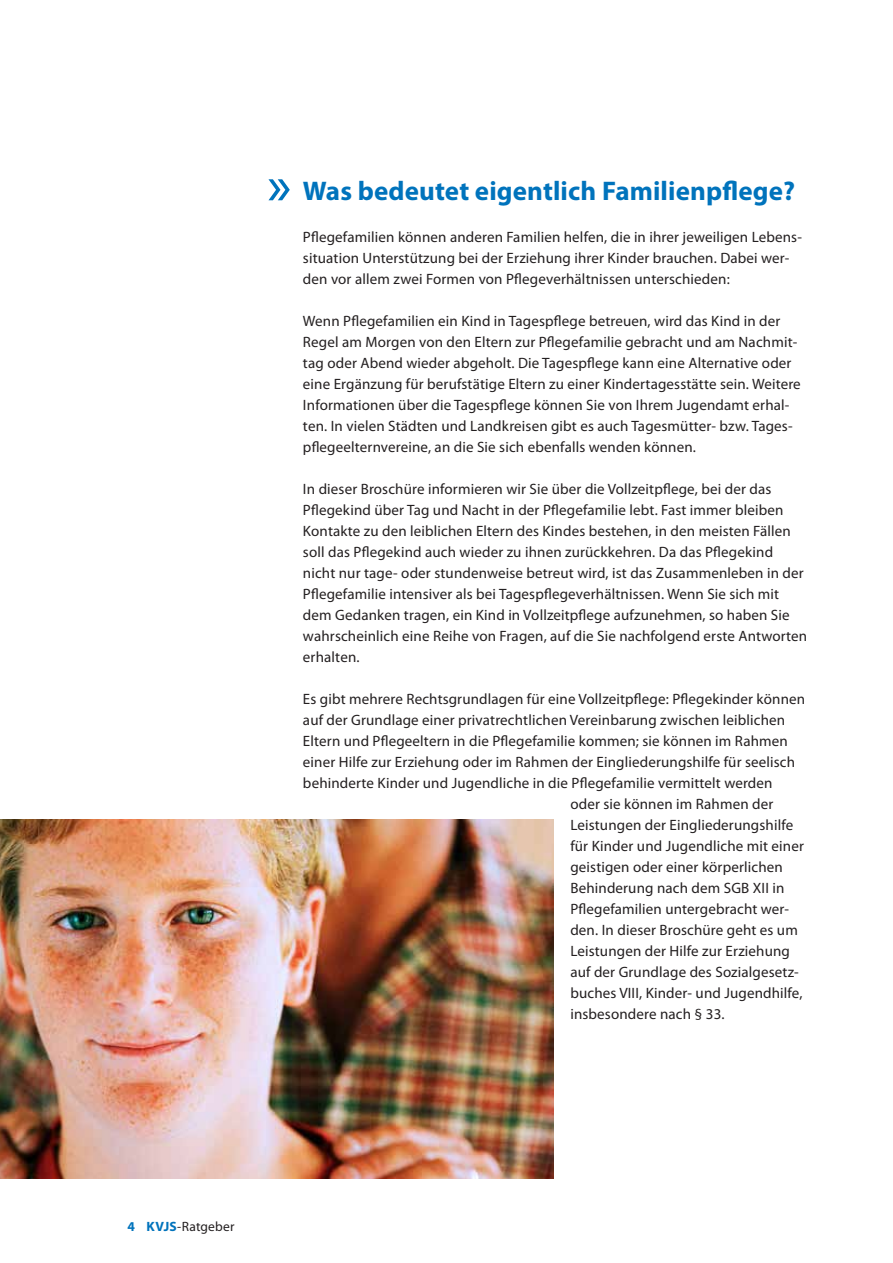
<style>
.page{position:relative;width:893px;height:1263px;background:#fff}
.page>*{position:absolute;margin:0;border:0;box-sizing:border-box;transform-origin:0 0}
.t1{font:700 27px "Myriad Pro";letter-spacing:.005em;color:#0073bc}
.t2{font:15px/21px "Myriad Pro";letter-spacing:.01em;color:#231f20}
.t3{font:13.5px "Myriad Pro";letter-spacing:.015em;color:#231f20}
.s1{font-weight:700;color:#0073bc}
</style>
<div class="page">
<svg style="left:268px;top:179px;width:22px;height:21px"></svg>
<img style="left:0;top:820px;width:553px;height:358px">
<h1 class="t1" style="left:303px;top:174px;width:494px">Was bedeutet eigentlich Familienpflege?</h1>
<p class="t2" style="left:303px;top:227px;width:500px">Pflegefamilien können anderen Familien helfen, die in ihrer jeweiligen Lebens&shy;situation Unterstützung bei der Erziehung ihrer Kinder brauchen. Dabei wer&shy;den vor allem zwei Formen von Pflegeverhältnissen unterschieden:</p>
<p class="t2" style="left:303px;top:311px;width:499px">Wenn Pflegefamilien ein Kind in Tagespflege betreuen, wird das Kind in der Regel am Morgen von den Eltern zur Pflegefamilie gebracht und am Nachmit&shy;tag oder Abend wieder abgeholt. Die Tagespflege kann eine Alternative oder eine Ergänzung für berufstätige Eltern zu einer Kindertagesstätte sein. Weitere Informationen über die Tagespflege können Sie von Ihrem Jugendamt erhal&shy;ten. In vielen Städten und Landkreisen gibt es auch Tagesmütter- bzw. Tages&shy;pflegeelternvereine, an die Sie sich ebenfalls wenden können.</p>
<p class="t2" style="left:303px;top:479px;width:506px">In dieser Broschüre informieren wir Sie über die Vollzeitpflege, bei der das Pflegekind über Tag und Nacht in der Pflegefamilie lebt. Fast immer bleiben Kontakte zu den leiblichen Eltern des Kindes bestehen, in den meisten Fällen soll das Pflegekind auch wieder zu ihnen zurückkehren. Da das Pflegekind nicht nur tage- oder stundenweise betreut wird, ist das Zusammenleben in der Pflegefamilie intensiver als bei Tagespflegeverhältnissen. Wenn Sie sich mit dem Gedanken tragen, ein Kind in Vollzeitpflege aufzunehmen, so haben Sie wahrscheinlich eine Reihe von Fragen, auf die Sie nachfolgend erste Antworten erhalten.</p>
<p class="t2" style="left:303px;top:689px;width:504px">Es gibt mehrere Rechtsgrundlagen für eine Vollzeitpflege: Pflegekinder können</p>
<p class="t2" style="left:303px;top:710px;width:484px">auf der Grundlage einer privatrechtlichen Vereinbarung zwischen leiblichen</p>
<p class="t2" style="left:303px;top:731px;width:486px">Eltern und Pflegeeltern in die Pflegefamilie kommen; sie können im Rahmen</p>
<p class="t2" style="left:303px;top:752px;width:494px">einer Hilfe zur Erziehung oder im Rahmen der Eingliederungshilfe für seelisch</p>
<p class="t2" style="left:303px;top:773px;width:471px">behinderte Kinder und Jugendliche in die Pflegefamilie vermittelt werden</p>
<p class="t2" style="left:570px;top:794px;width:204px">oder sie können im Rahmen der</p>
<p class="t2" style="left:570px;top:815px;width:224px">Leistungen der Eingliederungshilfe</p>
<p class="t2" style="left:570px;top:836px;width:235px">für Kinder und Jugendliche mit einer</p>
<p class="t2" style="left:570px;top:857px;width:214px">geistigen oder einer körperlichen</p>
<p class="t2" style="left:570px;top:878px;width:215px">Behinderung nach dem SGB XII in</p>
<p class="t2" style="left:570px;top:899px;width:220px">Pflegefamilien untergebracht wer-</p>
<p class="t2" style="left:570px;top:920px;width:229px">den. In dieser Broschüre geht es um</p>
<p class="t2" style="left:570px;top:941px;width:221px">Leistungen der Hilfe zur Erziehung</p>
<p class="t2" style="left:570px;top:962px;width:230px">auf der Grundlage des Sozialgesetz-</p>
<p class="t2" style="left:570px;top:983px;width:234px">buches VIII, Kinder- und Jugendhilfe,</p>
<p class="t2" style="left:570px;top:1004px;width:156px">insbesondere nach § 33.</p>
<p class="t3" style="left:128px;top:1218px;width:109px"><span class="s1">4 KVJS</span>-Ratgeber</p>
</div>
